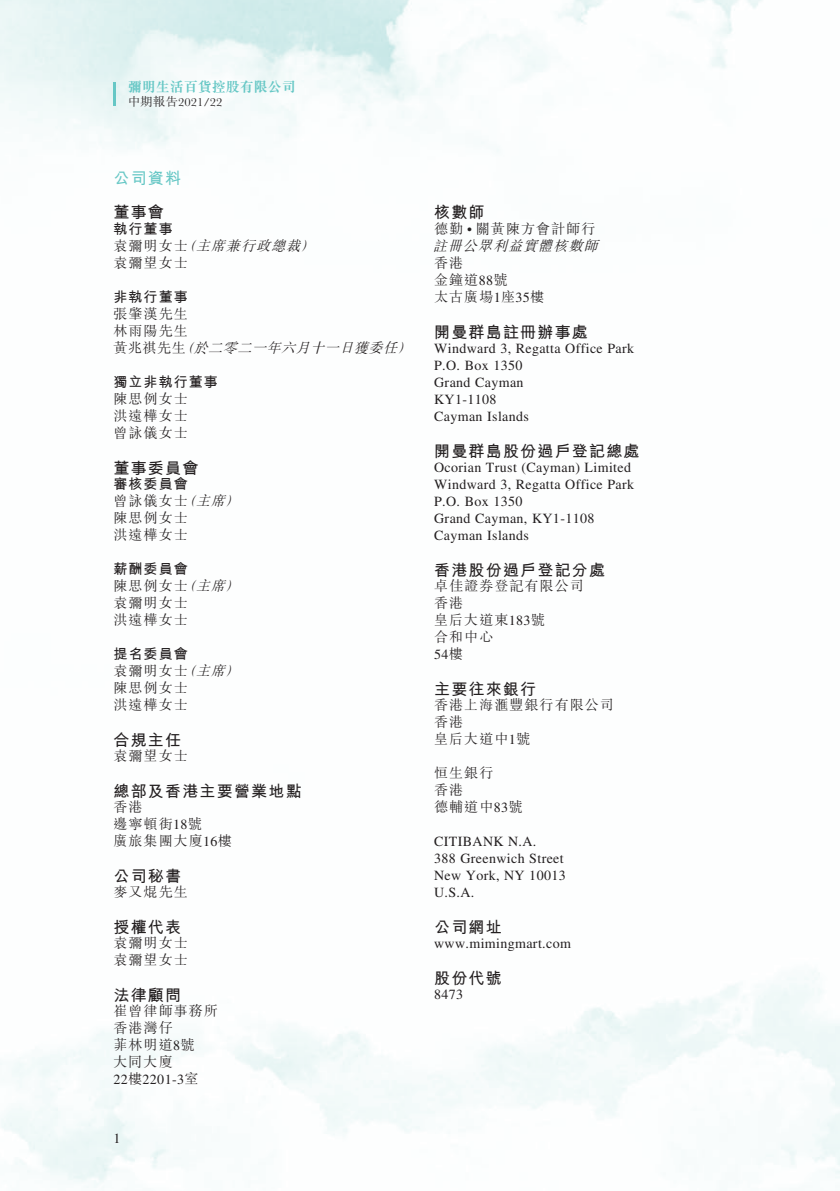
<style>
.page{position:relative;width:840px;height:1191px;background:#fff}
.page>*{position:absolute;margin:0;border:0;box-sizing:border-box;transform-origin:0 0}
.t1{font:700 16px "M Hei HK";letter-spacing:.075em;color:#231f20}
.t2{font:700 16px "M Hei HK";color:#66c7c5}
.t3{font:14px/17px "Times LT Std";letter-spacing:.025em;color:#231f20}
.t4{font:300 14px/17px "M Sung HK";letter-spacing:.075em;color:#231f20}
.t5{font:italic 300 14px/17px "M Sung HK";color:#231f20}
.t6{font:700 14px "M Hei HK";letter-spacing:.075em;color:#231f20}
.t7{font:700 14px "M Sung HK";color:#66c7c5}
.t8{font:300 12px "M Sung HK";color:#231f20;scale:1.05 1}
.s1{font-family:"Times LT Std";font-weight:400}
.s2{font-family:"M Sung HK";font-weight:300}
.s3{font-style:normal}
.s4{font-family:"Times LT Std";font-weight:400;font-style:normal}
</style>
<div class="page">
<img style="left:0;top:0;width:839px;height:1188px">
<hr style="left:113px;top:83px;width:3px;height:23px;background:#66c7c5">
<p class="t7" style="left:128px;top:77px;width:169px">彌明生活百貨控股有限公司</p>
<p class="t8" style="left:128px;top:93px;width:92px">中期報告2021/22</p>
<p class="t2" style="left:113px;top:167px;width:69px">公司資料</p>
<p class="t1" style="left:113px;top:201px;width:52px">董事會</p>
<p class="t6" style="left:113px;top:218px;width:61px">執行董事</p>
<p class="t5" style="left:196px;top:236px;width:111px">主席兼行政總裁</p>
<p class="t4" style="left:113px;top:236px;width:76px">袁彌明女士袁彌望女士</p>
<p class="t6" style="left:113px;top:286px;width:76px">非執行董事</p>
<p class="t4" style="left:113px;top:304px;width:76px">張肇漢先生林雨陽先生</p>
<p class="t5" style="left:181px;top:236px;width:20px">（</p>
<p class="t5" style="left:300px;top:236px;width:20px">(</p>
<p class="t4" style="left:113px;top:338px;width:74px">黃兆祺先生</p>
<p class="t6" style="left:113px;top:371px;width:106px">獨立非執行董事</p>
<p class="t4" style="left:113px;top:389px;width:76px;text-align:justify">陳思例女士洪遠樺女士曾詠儀女士</p>
<p class="t1" style="left:113px;top:456px;width:86px">董事委員會</p>
<p class="t6" style="left:113px;top:473px;width:76px">審核委員會</p>
<p class="t5" style="left:194px;top:338px;width:209px">於二零二一年六月十一日獲委任</p>
<p class="t5" style="left:179px;top:338px;width:20px">（</p>
<p class="t5" style="left:397px;top:338px;width:20px">(</p>
<p class="t5" style="left:196px;top:491px;width:35px">主席</p>
<p class="t4" style="left:113px;top:491px;width:76px;text-align:justify">曾詠儀女士陳思例女士洪遠樺女士</p>
<p class="t6" style="left:113px;top:558px;width:76px">薪酬委員會</p>
<p class="t5" style="left:181px;top:491px;width:20px">（</p>
<p class="t5" style="left:225px;top:491px;width:20px">(</p>
<p class="t5" style="left:196px;top:576px;width:35px">主席</p>
<p class="t4" style="left:113px;top:576px;width:76px;text-align:justify">陳思例女士袁彌明女士洪遠樺女士</p>
<p class="t6" style="left:113px;top:643px;width:76px">提名委員會</p>
<p class="t5" style="left:181px;top:576px;width:20px">（</p>
<p class="t5" style="left:225px;top:576px;width:20px">(</p>
<p class="t5" style="left:196px;top:661px;width:35px">主席</p>
<p class="t4" style="left:113px;top:661px;width:76px;text-align:justify">袁彌明女士陳思例女士洪遠樺女士</p>
<p class="t1" style="left:113px;top:728px;width:69px">合規主任</p>
<p class="t4" style="left:113px;top:746px;width:76px">袁彌望女士</p>
<p class="t1" style="left:113px;top:779px;width:189px">總部及香港主要營業地點</p>
<p class="t4" style="left:113px;top:797px;width:120px">香港<br>邊寧頓街<span class="s1">18</span>號<br>廣旅集團大廈<span class="s1">16</span>樓</p>
<p class="t1" style="left:113px;top:864px;width:69px">公司秘書</p>
<p class="t4" style="left:113px;top:882px;width:76px">麥又焜先生</p>
<p class="t1" style="left:113px;top:915px;width:69px">授權代表</p>
<p class="t4" style="left:113px;top:933px;width:76px">袁彌明女士袁彌望女士</p>
<p class="t1" style="left:113px;top:983px;width:69px">法律顧問</p>
<p class="t4" style="left:113px;top:1001px;width:106px">崔曾律師事務所香港灣仔<br>菲林明道號<span class="s1">8<br></span>大同大廈</p>
<p class="t3" style="left:113px;top:1070px;width:86px">22<span class="s2">樓</span>2201-3<span class="s2">室</span></p>
<p class="t5" style="left:181px;top:661px;width:20px">（</p>
<p class="t5" style="left:225px;top:661px;width:20px">(</p>
<p class="t3" style="left:113px;top:1129px;width:8px">1</p>
<p class="t1" style="left:434px;top:201px;width:52px">核數師</p>
<p class="t5" style="left:432px;top:219px;width:171px"><span class="s3">德勤</span> <span class="s4">•</span> <span class="s3">關黃陳方會計師行</span>註冊公眾利益實體核數師</p>
<p class="t4" style="left:434px;top:253px;width:111px">香港<br>金鐘道<span class="s1">88</span>號<br>太古廣場座<span class="s1">1 35</span>樓</p>
<p class="t1" style="left:434px;top:320px;width:155px">開曼群島註冊辦事處</p>
<p class="t3" style="left:434px;top:339px;width:201px">Windward 3, Regatta Office Park<br>O.P . Box 1350<br>Grand Cayman<br>KY1-1108<br>Cayman Islands</p>
<p class="t1" style="left:434px;top:439px;width:207px">開曼群島股份過戶登記總處</p>
<p class="t3" style="left:434px;top:458px;width:201px">Ocorian Trust (Cayman) Limited<br>Windward 3, Regatta Office Park<br>O.P . Box 1350<br>Grand Cayman, KY1-1108<br>Cayman Islands</p>
<p class="t1" style="left:434px;top:558px;width:172px">香港股份過戶登記分處</p>
<p class="t4" style="left:434px;top:576px;width:151px">卓佳證券登記有限公司香港<br>皇后大道東<span class="s1">183</span>號<br>合和中心</p>
<p class="t3" style="left:434px;top:645px;width:30px">54<span class="s2">樓</span></p>
<p class="t1" style="left:434px;top:677px;width:103px">主要往來銀行</p>
<p class="t4" style="left:434px;top:695px;width:181px">香港上海滙豐銀行有限公司香港<br>皇后大道中號<span class="s1">1</span></p>
<p class="t4" style="left:434px;top:763px;width:90px">恒生銀行<br>香港<br>德輔道中<span class="s1">83</span>號</p>
<p class="t3" style="left:434px;top:832px;width:133px">CITIBANK N A. .<br>388 Greenwich Street<br>New York, NY 10013<br>U A.S. .</p>
<p class="t1" style="left:434px;top:915px;width:69px">公司網址</p>
<p class="t3" style="left:434px;top:934px;width:138px">www.mimingmart.com</p>
<p class="t1" style="left:434px;top:966px;width:69px">股份代號</p>
<p class="t3" style="left:434px;top:985px;width:31px">8473</p>
</div>
